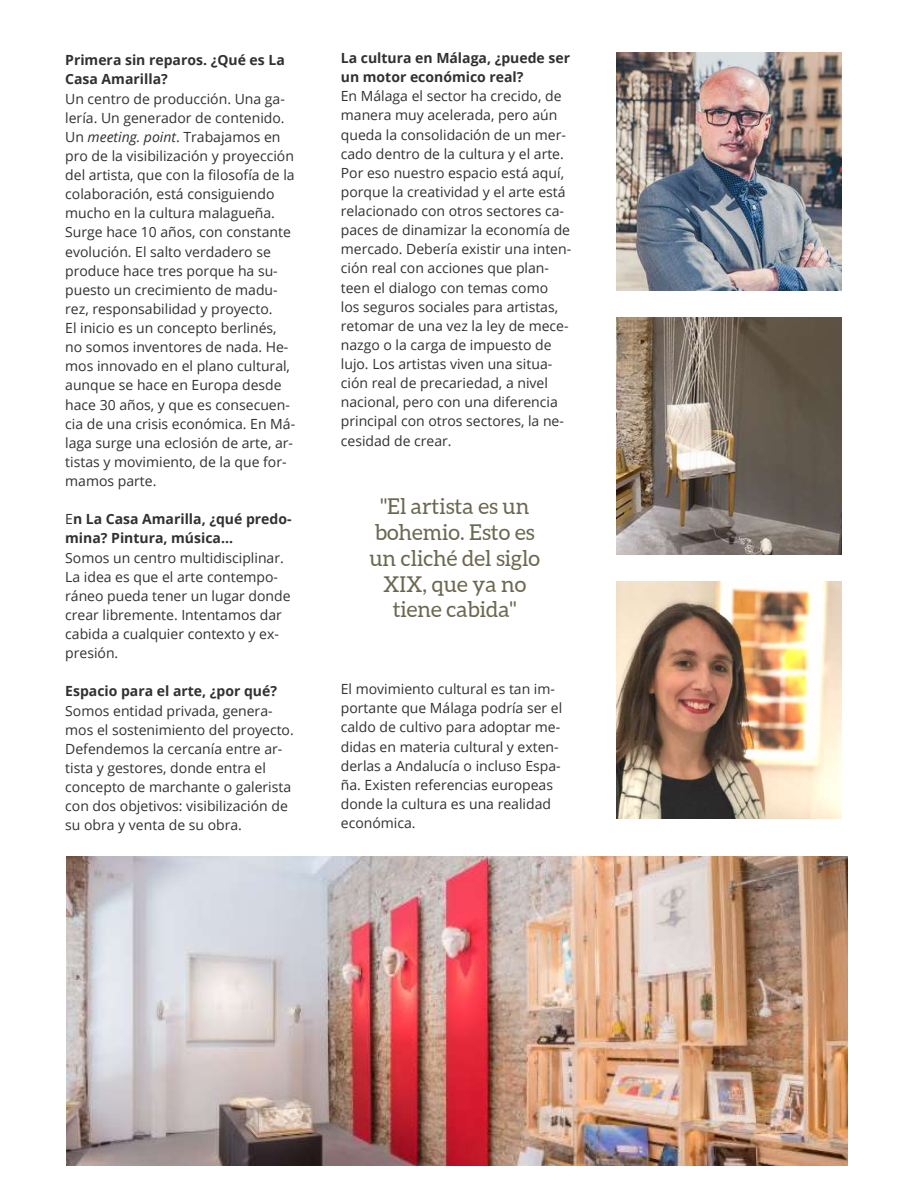
<style>
.page{position:relative;width:918px;height:1188px;background:#fff}
.page>*{position:absolute;margin:0;border:0;box-sizing:border-box;transform-origin:0 0}
.t1{font:21.75px/25.8px "Aleo";color:#6b6850;text-align:center}
.t2{font:13.95px/19.2px "Open Sans";color:#333130}
.t3{font:700 13.95px/19.2px "Open Sans";color:#333130}
.s1{font-style:italic}
.s2{font-weight:400}
</style>
<div class="page">
<img style="left:616px;top:53px;width:226px;height:237px">
<img style="left:616px;top:317px;width:226px;height:238px">
<img style="left:616px;top:582px;width:226px;height:237px">
<img style="left:66px;top:856px;width:781px;height:310px">
<p class="t3" style="left:65px;top:50px;width:221px">Primera sin reparos. ¿Qué es La<br>Casa Amarilla?</p>
<p class="t2" style="left:65px;top:89px;width:231px">Un centro de producción. Una ga&shy;lería. Un generador de contenido.<br>Un <span class="s1">meeting. point</span>. Trabajamos en pro de la visibilización y proyección del artista, que con la filosofía de la colaboración, está consiguiendo mucho en la cultura malagueña.<br>Surge hace 10 años, con constante evolución. El salto verdadero se produce hace tres porque ha su&shy;puesto un crecimiento de madu&shy;rez, responsabilidad y proyecto.<br>El inicio es un concepto berlinés, no somos inventores de nada. He&shy;mos innovado en el plano cultural, aunque se hace en Europa desde hace 30 años, y que es consecuen&shy;cia de una crisis económica. En Má&shy;laga surge una eclosión de arte, ar&shy;tistas y movimiento, de la que for&shy;mamos parte.</p>
<p class="t3" style="left:65px;top:509px;width:228px"><span class="s2">E</span>n La Casa Amarilla, ¿qué predo&shy;mina? Pintura, música...</p>
<p class="t2" style="left:65px;top:548px;width:227px">Somos un centro multidisciplinar.<br>La idea es que el arte contempo&shy;ráneo pueda tener un lugar donde crear libremente. Intentamos dar cabida a cualquier contexto y ex&shy;presión.</p>
<p class="t3" style="left:65px;top:681px;width:213px">Espacio para el arte, ¿por qué?</p>
<p class="t2" style="left:65px;top:701px;width:230px">Somos entidad privada, genera&shy;mos el sostenimiento del proyecto.<br>Defendemos la cercanía entre ar&shy;tista y gestores, donde entra el concepto de marchante o galerista con dos objetivos: visibilización de su obra y venta de su obra.</p>
<p class="t3" style="left:341px;top:48px;width:231px">La cultura en Málaga, ¿puede ser un motor económico real?</p>
<p class="t2" style="left:341px;top:86px;width:232px">En Málaga el sector ha crecido, de manera muy acelerada, pero aún queda la consolidación de un mer&shy;cado dentro de la cultura y el arte.<br>Por eso nuestro espacio está aquí, porque la creatividad y el arte está relacionado con otros sectores ca&shy;paces de dinamizar la economía de mercado. Debería existir una inten&shy;ción real con acciones que plan&shy;teen el dialogo con temas como<br>los seguros sociales para artistas, retomar de una vez la ley de mece&shy;nazgo o la carga de impuesto de lujo. Los artistas viven una situa&shy;ción real de precariedad, a nivel nacional, pero con una diferencia principal con otros sectores, la ne&shy;cesidad de crear.</p>
<h1 class="t1" style="left:369px;top:493px;width:172px">"El artista es un bohemio. Esto es un cliché del siglo<br>XIX, que ya no tiene cabida"</h1>
<p class="t2" style="left:341px;top:679px;width:223px">El movimiento cultural es tan im&shy;portante que Málaga podría ser el caldo de cultivo para adoptar me&shy;didas en materia cultural y exten&shy;derlas a Andalucía o incluso Espa&shy;ña. Existen referencias europeas donde la cultura es una realidad económica.</p>
</div>
